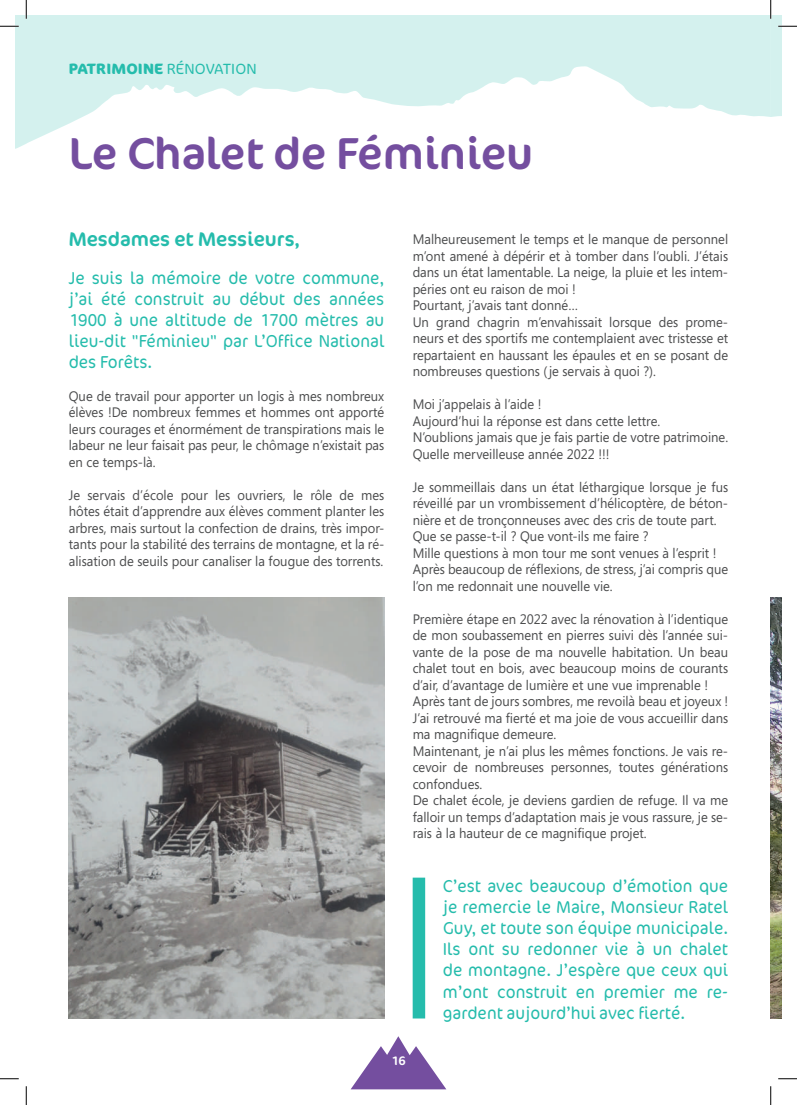
<style>
.page{position:relative;width:797px;height:1105px;background:#fff}
.page>*{position:absolute;margin:0;border:0;box-sizing:border-box;transform-origin:0 0}
.t1{font:45px "Cocon Pro";color:#744e9f}
.t2{font:20px "Cocon Pro";color:#25bcac}
.t3{font:300 17.5px/21px "Cocon Pro";color:#25bcac;text-align:justify;scale:.95 1}
.t4{font:700 15px "Cocon Pro";letter-spacing:.01em;color:#25bcac}
.t5{font:13.75px/16.5px "Segoe";color:#4b4c4d;scale:.95 1}
.t6{font:12.5px "Cocon Pro";color:#fff}
.s1{font-weight:300}
</style>
<div class="page">
<div style="left:412px;top:878px;width:13px;height:140px;background:#25bcac"></div>
<svg style="left:351px;top:1036px;width:95px;height:53px"></svg>
<svg style="left:16px;top:15px;width:754px;height:134px;fill:#d4f1ee"></svg>
<img style="left:770px;top:598px;width:11px;height:420px">
<img style="left:69px;top:598px;width:315px;height:420px">
<svg style="left:0;top:25px;width:19px;height:2px"></svg>
<svg style="left:0;top:1078px;width:19px;height:1px"></svg>
<svg style="left:778px;top:1078px;width:19px;height:1px"></svg>
<svg style="left:25px;top:0;width:2px;height:19px"></svg>
<svg style="left:25px;top:1086px;width:2px;height:19px"></svg>
<svg style="left:770px;top:0;width:27px;height:117px"></svg>
<svg style="left:770px;top:1086px;width:1px;height:19px"></svg>
<p class="t4" style="left:69px;top:60px;width:189px">PATRIMOINE <span class="s1">RÉNOVATION</span></p>
<h1 class="t1" style="left:69px;top:127px;width:466px">Le Chalet de Féminieu</h1>
<h2 class="t2" style="left:69px;top:228px;width:233px">Mesdames et Messieurs,</h2>
<p class="t3" style="left:69px;top:267px;width:333px">Je suis la mémoire de votre commune, j’ai été construit au début des années 1900 à une altitude de 1700 mètres au lieu-dit "Féminieu" par L’Office National des Forêts.</p>
<p class="t5" style="left:69px;top:389px;width:333px;text-align:justify">Que de travail pour apporter un logis à mes nombreux élèves !De nombreux femmes et hommes ont apporté leurs courages et énormément de transpirations mais le labeur ne leur faisait pas peur, le chômage n’existait pas en ce temps-là.</p>
<p class="t5" style="left:69px;top:488px;width:333px;text-align:justify">Je servais d’école pour les ouvriers, le rôle de mes hôtes était d’apprendre aux élèves comment planter les arbres, mais surtout la confection de drains, très impor&shy;tants pour la stabilité des terrains de montagne, et la ré&shy;alisation de seuils pour canaliser la fougue des torrents.</p>
<p class="t5" style="left:412px;top:233px;width:333px">Malheureusement le temps et le manque de personnel m’ont amené à dépérir et à tomber dans l’oubli. J’étais dans un état lamentable. La neige, la pluie et les intem&shy;péries ont eu raison de moi !<br>Pourtant, j’avais tant donné…<br>Un grand chagrin m’envahissait lorsque des prome&shy;neurs et des sportifs me contemplaient avec tristesse et repartaient en haussant les épaules et en se posant de nombreuses questions (je servais à quoi ?).</p>
<p class="t5" style="left:412px;top:398px;width:333px">Moi j’appelais à l’aide !<br>Aujourd’hui la réponse est dans cette lettre.<br>N’oublions jamais que je fais partie de votre patrimoine.<br>Quelle merveilleuse année 2022 !!!</p>
<p class="t5" style="left:412px;top:480px;width:333px">Je sommeillais dans un état léthargique lorsque je fus réveillé par un vrombissement d’hélicoptère, de béton&shy;nière et de tronçonneuses avec des cris de toute part.<br>Que se passe-t-il ? Que vont-ils me faire ?<br>Mille questions à mon tour me sont venues à l’esprit !<br>Après beaucoup de rélexions, de stress, j’ai compris que l’on me redonnait une nouvelle vie.</p>
<p class="t5" style="left:412px;top:612px;width:333px">Première étape en 2022 avec la rénovation à l’identique de mon soubassement en pierres suivi dès l’année sui&shy;vante de la pose de ma nouvelle habitation. Un beau chalet tout en bois, avec beaucoup moins de courants d’air, d’avantage de lumière et une vue imprenable !<br>Après tant de jours sombres, me revoilà beau et joyeux !<br>J’ai retrouvé ma ierté et ma joie de vous accueillir dans ma magniique demeure.<br>Maintenant, je n’ai plus les mêmes fonctions. Je vais re&shy;cevoir de nombreuses personnes, toutes générations confondues.<br>De chalet école, je deviens gardien de refuge. Il va me falloir un temps d’adaptation mais je vous rassure, je se&shy;rais à la hauteur de ce magniique projet.</p>
<p class="t3" style="left:443px;top:876px;width:302px">C’est avec beaucoup d’émotion que je remercie le Maire, Monsieur Ratel Guy, et toute son équipe municipale.<br>Ils ont su redonner vie à un chalet de montagne. J’espère que ceux qui m’ont construit en premier me re&shy;gardent aujourd’hui avec fierté.</p>
<p class="t6" style="left:391px;top:1053px;width:16px">16</p>
</div>
